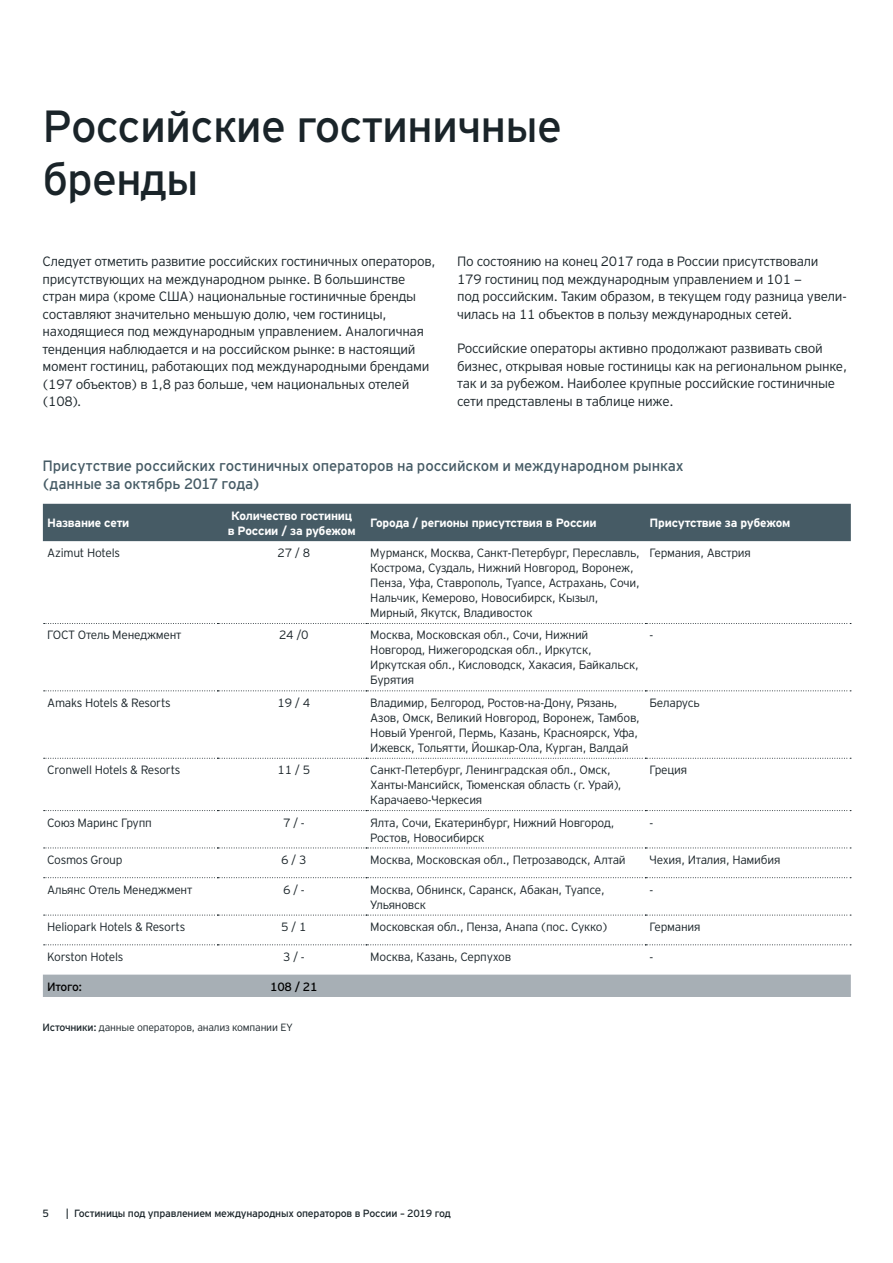
<style>
.page{position:relative;width:893px;height:1263px;background:#fff}
.page>*{position:absolute;margin:0;border:0;box-sizing:border-box;transform-origin:0 0}
.t1{font:45px/52.5px "EY Interstate";letter-spacing:-.02em;color:#1a2429}
.t2{font:15px/18px "EY Interstate";letter-spacing:-.005em;color:#465b65}
.t3{font:300 13.5px/17.5px "EY Interstate";letter-spacing:-.02em;color:#1a2429}
.t4{font:300 12px/15px "EY Interstate";letter-spacing:-.02em;color:#1a2429}
.t5{font:700 12px/15px "EY Interstate";letter-spacing:-.02em;color:#fff}
.t6{font:12px "EY Interstate";letter-spacing:-.02em;color:#000}
.t7{font:10.5px "EY Interstate";letter-spacing:-.02em;color:#1a2429}
.t8{font:300 10.5px "EY Interstate";letter-spacing:-.02em;color:#1a2429}
.s1{font-weight:400}
</style>
<div class="page">
<div style="left:43px;top:504px;width:808px;height:37px;background:#465b65"></div>
<div style="left:43px;top:974px;width:808px;height:23px;background:#a7afb5"></div>
<svg style="left:44px;top:623px;width:807px;height:1px"></svg>
<svg style="left:44px;top:690px;width:807px;height:1px"></svg>
<svg style="left:44px;top:758px;width:807px;height:1px"></svg>
<svg style="left:44px;top:810px;width:807px;height:1px"></svg>
<svg style="left:44px;top:847px;width:807px;height:1px"></svg>
<svg style="left:44px;top:877px;width:807px;height:1px"></svg>
<svg style="left:44px;top:915px;width:807px;height:1px"></svg>
<svg style="left:44px;top:944px;width:807px;height:1px"></svg>
<h1 class="t1" style="left:43px;top:97px;width:521px">Российские гостиничные бренды</h1>
<p class="t3" style="left:43px;top:252px;width:395px">Следует отметить развитие российских гостиничных операторов, присутствующих на международном рынке. В большинстве стран мира (кроме США) национальные гостиничные бренды составляют значительно меньшую долю, чем гостиницы, находящиеся под международным управлением. Аналогичная тенденция наблюдается и на российском рынке: в настоящий момент гостиниц, работающих под международными брендами (197 объектов) в 1,8 раз больше, чем национальных отелей (108).</p>
<p class="t3" style="left:457px;top:252px;width:391px">По состоянию на конец 2017 года в России присутствовали<br>179 гостиниц под международным управлением и 101 —<br>под российским. Таким образом, в текущем году разница увели&shy;чилась на 11 объектов в пользу международных сетей.</p>
<p class="t3" style="left:457px;top:339px;width:392px">Российские операторы активно продолжают развивать свой бизнес, открывая новые гостиницы как на региональном рынке, так и за рубежом. Наиболее крупные российские гостиничные сети представлены в таблице ниже.</p>
<p class="t2" style="left:43px;top:456px;width:643px">Присутствие российских гостиничных операторов на российском и международном рынках (данные за октябрь 2017 года)</p>
<p class="t5" style="left:47px;top:515px;width:84px">Название сети</p>
<p class="t5" style="left:228px;top:507px;width:129px">Количество гостиниц в России / за рубежом</p>
<p class="t5" style="left:370px;top:515px;width:228px">Города / регионы присутствия в России</p>
<p class="t5" style="left:650px;top:515px;width:142px">Присутствие за рубежом</p>
<p class="t4" style="left:47px;top:545px;width:74px">Azimut Hotels</p>
<p class="t4" style="left:278px;top:545px;width:34px">27 / 8</p>
<p class="t4" style="left:370px;top:545px;width:271px">Мурманск, Москва, Санкт-Петербург, Переславль, Кострома, Суздаль, Нижний Новгород, Воронеж, Пенза, Уфа, Ставрополь, Туапсе, Астрахань, Сочи, Нальчик, Кемерово, Новосибирск, Кызыл, Мирный, Якутск, Владивосток</p>
<p class="t4" style="left:650px;top:545px;width:103px">Германия, Австрия</p>
<p class="t4" style="left:47px;top:627px;width:136px">ГОСТ Отель Менеджмент</p>
<p class="t4" style="left:279px;top:627px;width:31px">24 /0</p>
<p class="t4" style="left:370px;top:627px;width:270px">Москва, Московская обл., Сочи, Нижний Новгород, Нижегородская обл., Иркутск, Иркутская обл., Кисловодск, Хакасия, Байкальск, Бурятия</p>
<p class="t4" style="left:650px;top:627px;width:5px">-</p>
<p class="t4" style="left:47px;top:694px;width:125px">Amaks Hotels &amp; Resorts</p>
<p class="t4" style="left:278px;top:694px;width:34px">19 / 4</p>
<p class="t4" style="left:370px;top:694px;width:271px">Владимир, Белгород, Ростов-на-Дону, Рязань, Азов, Омск, Великий Новгород, Воронеж, Тамбов, Новый Уренгой, Пермь, Казань, Красноярск, Уфа, Ижевск, Тольятти, Йошкар-Ола, Курган, Валдай</p>
<p class="t4" style="left:650px;top:694px;width:52px">Беларусь</p>
<p class="t4" style="left:47px;top:762px;width:135px">Cronwell Hotels &amp; Resorts</p>
<p class="t4" style="left:278px;top:762px;width:34px">11 / 5</p>
<p class="t4" style="left:370px;top:762px;width:253px">Санкт-Петербург, Ленинградская обл., Омск,<br>Ханты-Мансийск, Тюменская область (г. Урай),<br>Карачаево-Черкесия</p>
<p class="t4" style="left:650px;top:762px;width:39px">Греция</p>
<p class="t4" style="left:47px;top:814px;width:106px">Союз Маринс Групп</p>
<p class="t4" style="left:283px;top:814px;width:23px">7 / -</p>
<p class="t4" style="left:370px;top:814px;width:246px">Ялта, Сочи, Екатеринбург, Нижний Новгород,<br>Ростов, Новосибирск</p>
<p class="t4" style="left:650px;top:814px;width:5px">-</p>
<p class="t4" style="left:47px;top:851px;width:77px">Cosmos Group</p>
<p class="t4" style="left:281px;top:851px;width:27px">6 / 3</p>
<p class="t4" style="left:370px;top:851px;width:257px">Москва, Московская обл., Петрозаводск, Алтай</p>
<p class="t4" style="left:650px;top:851px;width:132px">Чехия, Италия, Намибия</p>
<p class="t4" style="left:47px;top:881px;width:147px">Альянс Отель Менеджмент</p>
<p class="t4" style="left:283px;top:881px;width:23px">6 / -</p>
<p class="t4" style="left:370px;top:881px;width:236px">Москва, Обнинск, Саранск, Абакан, Туапсе,<br>Ульяновск</p>
<p class="t4" style="left:650px;top:881px;width:5px">-</p>
<p class="t4" style="left:47px;top:918px;width:140px">Heliopark Hotels &amp; Resorts</p>
<p class="t4" style="left:281px;top:918px;width:27px">5 / 1</p>
<p class="t4" style="left:370px;top:918px;width:239px">Московская обл., Пенза, Анапа (пос. Сукко)</p>
<p class="t4" style="left:650px;top:918px;width:52px">Германия</p>
<p class="t4" style="left:47px;top:948px;width:78px">Korston Hotels</p>
<p class="t4" style="left:283px;top:948px;width:23px">3 / -</p>
<p class="t4" style="left:370px;top:948px;width:142px">Москва, Казань, Серпухов</p>
<p class="t4" style="left:650px;top:948px;width:5px">-</p>
<p class="t6" style="left:47px;top:978px;width:37px">Итого:</p>
<p class="t6" style="left:270px;top:978px;width:49px">108 / 21</p>
<p class="t8" style="left:43px;top:1019px;width:252px"><span class="s1">Источники:</span> данные операторов, анализ компании EY</p>
<p class="t7" style="left:43px;top:1206px;width:8px">5</p>
<p class="t7" style="left:66px;top:1206px;width:387px">| Гостиницы под управлением международных операторов в России – 2019 год</p>
</div>
